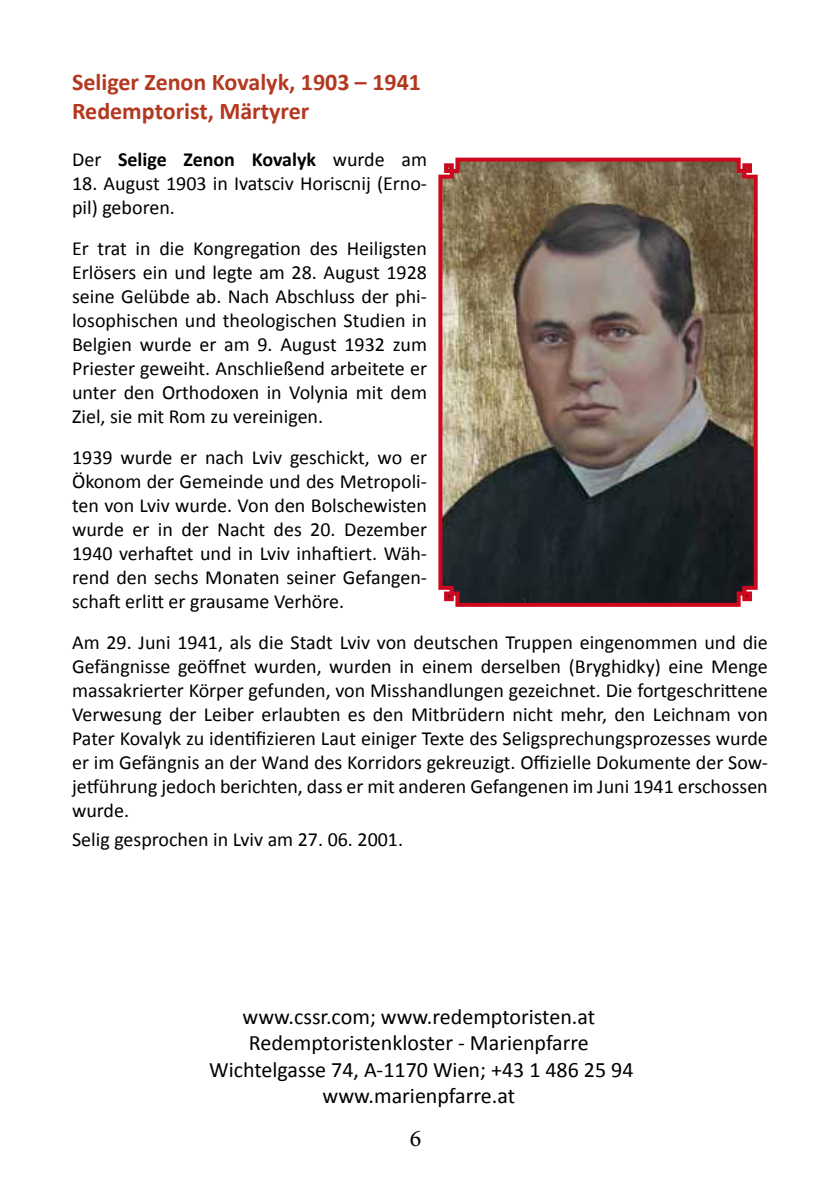
<style>
.page{position:relative;width:840px;height:1191px;background:#fff}
.page>*{position:absolute;margin:0;border:0;box-sizing:border-box;transform-origin:0 0}
.t1{font:700 24px/28.8px "Calibri";color:#b3381f}
.t2{font:24px "Minion Pro";color:#000}
.t3{font:22px/26.4px "Calibri";color:#000;text-align:center}
.t4{font:20px/24px "Calibri";color:#000;text-align:justify}
.t5{font:700 20px "Calibri";color:#000}
.s1{font-weight:400}
</style>
<div class="page">
<img style="left:438px;top:157px;width:320px;height:450px">
<p class="t1" style="left:72px;top:68px;width:350px">Seliger Zenon Kovalyk, 1903 – 1941<br>Redemptorist, Märtyrer</p>
<p class="t5" style="left:72px;top:146px;width:356px"><span class="s1">Der</span> Selige Zenon Kovalyk <span class="s1">wurde am</span></p>
<p class="t4" style="left:72px;top:171px;width:356px">18. August 1903 in Ivatsciv Horiscnij (Erno&shy;pil) geboren.</p>
<p class="t4" style="left:72px;top:236px;width:356px">Er trat in die Kongregation des Heiligsten Erlösers ein und legte am 28. August 1928 seine Gelübde ab. Nach Abschluss der phi&shy;losophischen und theologischen Studien in Belgien wurde er am 9. August 1932 zum Priester geweiht. Anschließend arbeitete er unter den Orthodoxen in Volynia mit dem Ziel, sie mit Rom zu vereinigen.</p>
<p class="t4" style="left:72px;top:445px;width:356px">1939 wurde er nach Lviv geschickt, wo er Ökonom der Gemeinde und des Metropoli&shy;ten von Lviv wurde. Von den Bolschewisten wurde er in der Nacht des 20. Dezember 1940 verhaftet und in Lviv inhaftiert. Wäh&shy;rend den sechs Monaten seiner Gefangen&shy;schaft erlitt er grausame Verhöre.</p>
<p class="t4" style="left:72px;top:630px;width:697px">Am 29. Juni 1941, als die Stadt Lviv von deutschen Truppen eingenommen und die Gefängnisse geöffnet wurden, wurden in einem derselben (Bryghidky) eine Menge massakrierter Körper gefunden, von Misshandlungen gezeichnet. Die fortgeschrittene Verwesung der Leiber erlaubten es den Mitbrüdern nicht mehr, den Leichnam von Pater Kovalyk zu identifizieren Laut einiger Texte des Seligsprechungsprozesses wurde er im Gefängnis an der Wand des Korridors gekreuzigt. Offizielle Dokumente der Sow&shy;jetführung jedoch berichten, dass er mit anderen Gefangenen im Juni 1941 erschossen wurde.</p>
<p class="t4" style="left:72px;top:828px;width:332px">Selig gesprochen in Lviv am 27. 06. 2001.</p>
<p class="t3" style="left:209px;top:1003px;width:426px">www.cssr.com; www.redemptoristen.at Redemptoristenkloster - Marienpfarre Wichtelgasse 74, A-1170 Wien; +43 1 486 25 94 www.marienpfarre.at</p>
<p class="t2" style="left:410px;top:1122px;width:13px">6</p>
</div>
